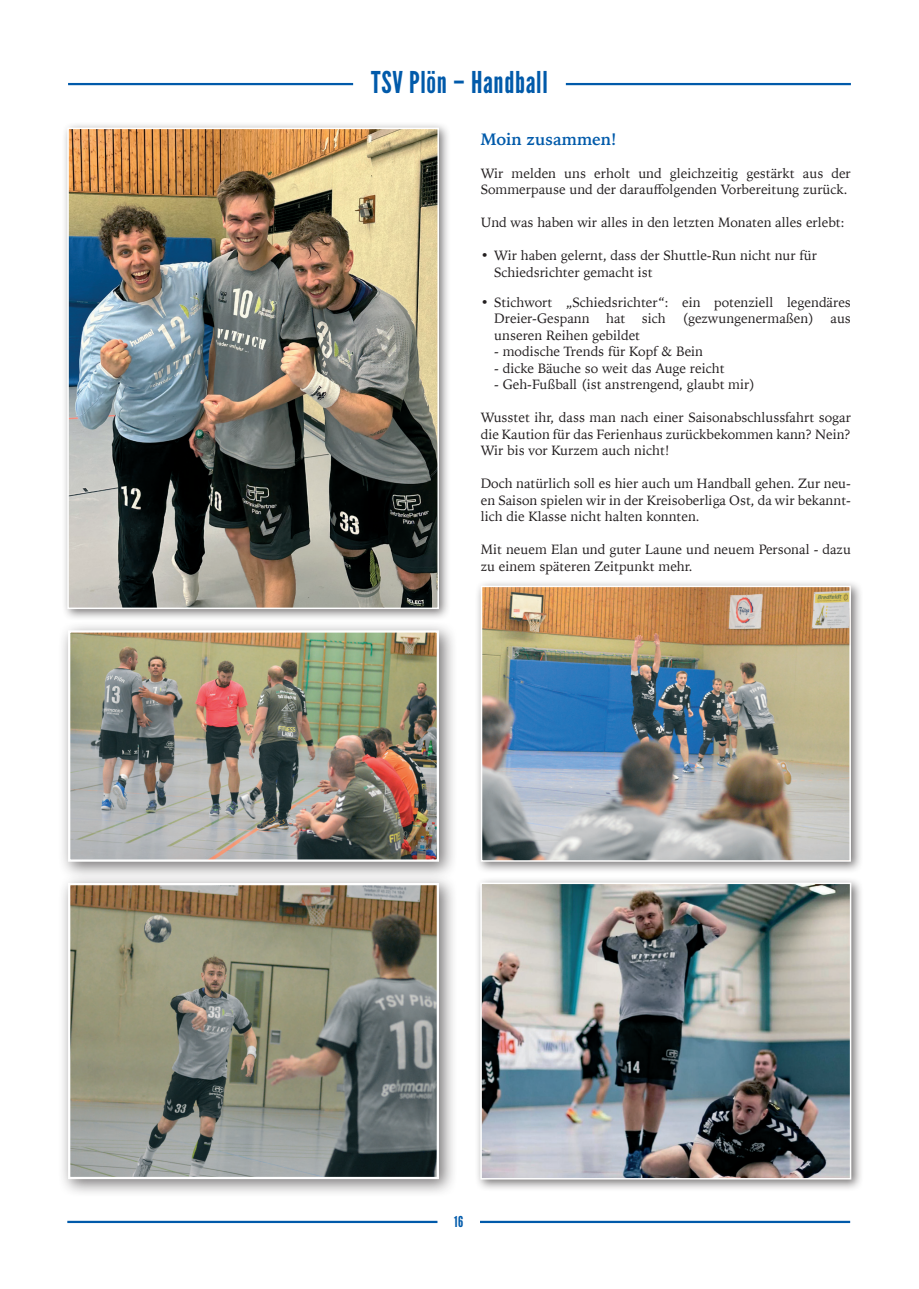
<style>
.page{position:relative;width:919px;height:1289px;background:#fff}
.page>*{position:absolute;margin:0;border:0;box-sizing:border-box;transform-origin:0 0}
.t1{font:30px "League Gothic";letter-spacing:.025em;color:#015aaa}
.t2{font:700 16.5px "Iowan Old Style";color:#015aaa}
.t3{font:15px "League Gothic";color:#015aaa}
.t4{font:13.5px/16.5px "Iowan Old Style";color:#231f20}
</style>
<div class="page">
<hr style="left:68px;top:83px;width:285px;height:2px;background:#015aaa">
<hr style="left:566px;top:83px;width:284px;height:2px;background:#015aaa">
<hr style="left:67px;top:1220px;width:370px;height:2px;background:#015aaa">
<hr style="left:480px;top:1220px;width:370px;height:2px;background:#015aaa">
<div style="left:474px;top:876px;width:389px;height:315px;background:#231f20;opacity:.6"></div>
<img style="left:483px;top:885px;width:365px;height:291px">
<div style="left:480px;top:882px;width:371px;height:297px;border:2px solid #fff"></div>
<div style="left:61px;top:122px;width:390px;height:499px;background:#231f20;opacity:.6"></div>
<img style="left:70px;top:131px;width:366px;height:475px">
<div style="left:67px;top:128px;width:372px;height:481px;border:2px solid #fff"></div>
<div style="left:475px;top:579px;width:388px;height:294px;background:#231f20;opacity:.6"></div>
<img style="left:483px;top:588px;width:364px;height:270px">
<div style="left:480px;top:585px;width:370px;height:276px;border:2px solid #fff"></div>
<div style="left:58px;top:873px;width:399px;height:324px;background:#231f20;opacity:.6"></div>
<img style="left:71px;top:886px;width:365px;height:290px">
<div style="left:68px;top:883px;width:371px;height:296px;border:2px solid #fff"></div>
<div style="left:58px;top:620px;width:399px;height:260px;background:#231f20;opacity:.6"></div>
<img style="left:71px;top:633px;width:365px;height:225px">
<div style="left:68px;top:630px;width:371px;height:231px;border:2px solid #fff"></div>
<h1 class="t1" style="left:371px;top:64px;width:178px">TSV Plön – Handball</h1>
<p class="t2" style="left:480px;top:124px;width:137px">Moin zusammen!</p>
<p class="t4" style="left:480px;top:164px;width:371px">Wir melden uns erholt und gleichzeitig gestärkt aus der<br>Sommerpause und der darauffolgenden Vorbereitung zurück.</p>
<p class="t4" style="left:480px;top:214px;width:365px">Und was haben wir alles in den letzten Monaten alles erlebt:</p>
<p class="t4" style="left:494px;top:247px;width:324px;text-indent:-14px">• Wir haben gelernt, dass der Shuttle-Run nicht nur für<br>Schiedsrichter gemacht ist</p>
<p class="t4" style="left:494px;top:293px;width:358px;text-align:justify;text-indent:-14px">• Stichwort „Schiedsrichter“: ein potenziell legendäres Dreier-Gespann hat sich (gezwungenermaßen) aus unseren Reihen gebildet</p>
<p class="t4" style="left:494px;top:343px;width:210px">- modische Trends für Kopf &amp; Bein</p>
<p class="t4" style="left:494px;top:359px;width:232px">- dicke Bäuche so weit das Auge reicht</p>
<p class="t4" style="left:494px;top:376px;width:262px">- Geh-Fußball (ist anstrengend, glaubt mir)</p>
<p class="t4" style="left:480px;top:409px;width:371px;text-align:justify">Wusstet ihr, dass man nach einer Saisonabschlussfahrt sogar die Kaution für das Ferienhaus zurückbekommen kann? Nein?<br>Wir bis vor Kurzem auch nicht!</p>
<p class="t4" style="left:480px;top:475px;width:371px;text-align:justify">Doch natürlich soll es hier auch um Handball gehen. Zur neu&shy;en Saison spielen wir in der Kreisoberliga Ost, da wir bekannt&shy;lich die Klasse nicht halten konnten.</p>
<p class="t4" style="left:480px;top:541px;width:371px">Mit neuem Elan und guter Laune und neuem Personal - dazu zu einem späteren Zeitpunkt mehr.</p>
<p class="t3" style="left:454px;top:1212px;width:10px">16</p>
</div>
